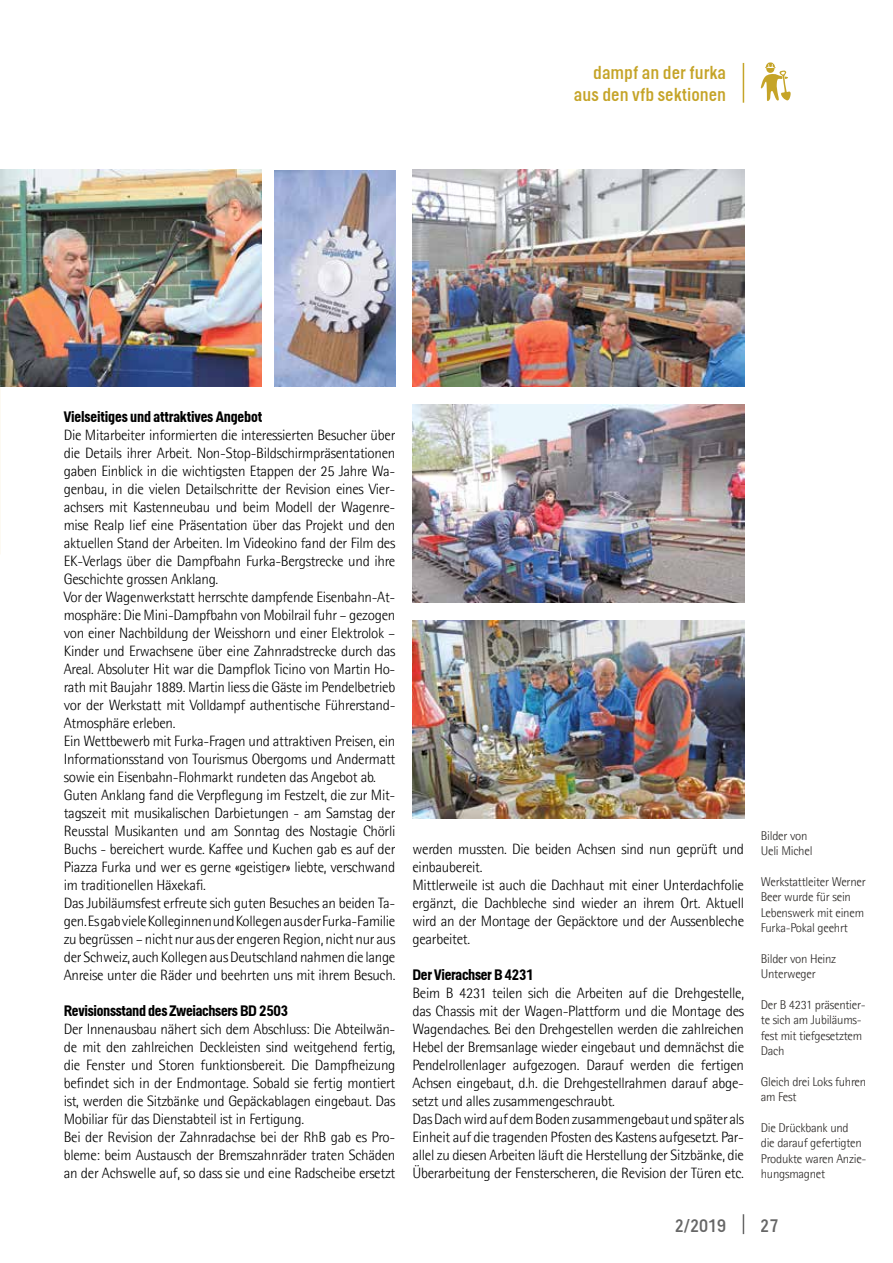
<style>
.page{position:relative;width:893px;height:1263px;background:#fff}
.page>*{position:absolute;margin:0;border:0;box-sizing:border-box;transform-origin:0 0}
.t1{font:18px/21.6px "Helsinki";color:#c5a428;text-align:right}
.t2{font:18px "Helsinki";color:#000}
.t3{font:300 15px/18px "Agfa Rotis Semisans";letter-spacing:-.02em;color:#000}
.t4{font:700 15px "Helsinki";letter-spacing:-.02em;color:#000}
.t5{font:300 12.75px/15.5px "Agfa Rotis Semisans";letter-spacing:-.02em;color:#292624}
</style>
<div class="page">
<svg style="left:743px;top:1214px;width:1px;height:20px"></svg>
<hr style="left:743px;top:63px;width:1px;height:40px;background:#c5a428">
<svg style="left:760px;top:62px;width:31px;height:39px"></svg>
<img style="left:274px;top:170px;width:121px;height:216px">
<img style="left:0;top:170px;width:261px;height:216px">
<img style="left:412px;top:170px;width:332px;height:216px">
<img style="left:412px;top:621px;width:332px;height:197px">
<img style="left:412px;top:404px;width:332px;height:198px">
<p class="t1" style="left:574px;top:61px;width:154px">dampf an der furka aus den vfb sektionen</p>
<p class="t4" style="left:64px;top:408px;width:200px">Vielseitiges und attraktives Angebot</p>
<p class="t3" style="left:64px;top:426px;width:333px">Die Mitarbeiter informierten die interessierten Besucher über die Details ihrer Arbeit. Non-Stop-Bildschirmpräsentationen gaben Einblick in die wichtigsten Etappen der 25 Jahre Wa&shy;genbau, in die vielen Detailschritte der Revision eines Vier&shy;achsers mit Kastenneubau und beim Modell der Wagenre&shy;mise Realp lief eine Präsentation über das Projekt und den aktuellen Stand der Arbeiten. Im Videokino fand der Film des EK-Verlags über die Dampfbahn Furka-Bergstrecke und ihre Geschichte grossen Anklang.<br>Vor der Wagenwerkstatt herrschte dampfende Eisenbahn-At&shy;mosphäre: Die Mini-Dampfbahn von Mobilrail fuhr – gezogen von einer Nachbildung der Weisshorn und einer Elektrolok – Kinder und Erwachsene über eine Zahnradstrecke durch das Areal. Absoluter Hit war die Dampflok Ticino von Martin Ho&shy;rath mit Baujahr 1889. Martin liess die Gäste im Pendelbetrieb vor der Werkstatt mit Volldampf authentische Führerstand-Atmosphäre erleben.<br>Ein Wettbewerb mit Furka-Fragen und attraktiven Preisen, ein Informationsstand von Tourismus Obergoms und Andermatt sowie ein Eisenbahn-Flohmarkt rundeten das Angebot ab.<br>Guten Anklang fand die Verpflegung im Festzelt, die zur Mit&shy;tagszeit mit musikalischen Darbietungen - am Samstag der Reusstal Musikanten und am Sonntag des Nostagie Chörli Buchs - bereichert wurde. Kaffee und Kuchen gab es auf der Piazza Furka und wer es gerne «geistiger» liebte, verschwand im traditionellen Häxekafi.<br>Das Jubiläumsfest erfreute sich guten Besuches an beiden Ta&shy;gen. Es gab viele Kolleginnen und Kollegen aus der Furka-Familie zu begrüssen – nicht nur aus der engeren Region, nicht nur aus der Schweiz, auch Kollegen aus Deutschland nahmen die lange Anreise unter die Räder und beehrten uns mit ihrem Besuch.</p>
<p class="t4" style="left:64px;top:1002px;width:226px">Revisionsstand des Zweiachsers BD 2503</p>
<p class="t3" style="left:64px;top:1020px;width:333px">Der Innenausbau nähert sich dem Abschluss: Die Abteilwän&shy;de mit den zahlreichen Deckleisten sind weitgehend fertig, die Fenster und Storen funktionsbereit. Die Dampfheizung befindet sich in der Endmontage. Sobald sie fertig montiert ist, werden die Sitzbänke und Gepäckablagen eingebaut. Das Mobiliar für das Dienstabteil ist in Fertigung.<br>Bei der Revision der Zahnradachse bei der RhB gab es Pro&shy;bleme: beim Austausch der Bremszahnräder traten Schäden an der Achswelle auf, so dass sie und eine Radscheibe ersetzt</p>
<p class="t3" style="left:412px;top:840px;width:333px">werden mussten. Die beiden Achsen sind nun geprüft und einbaubereit.<br>Mittlerweile ist auch die Dachhaut mit einer Unterdachfolie ergänzt, die Dachbleche sind wieder an ihrem Ort. Aktuell wird an der Montage der Gepäcktore und der Aussenbleche gearbeitet.</p>
<p class="t4" style="left:412px;top:966px;width:123px">Der Vierachser B 4231</p>
<p class="t3" style="left:412px;top:984px;width:333px">Beim B 4231 teilen sich die Arbeiten auf die Drehgestelle, das Chassis mit der Wagen-Plattform und die Montage des Wagendaches. Bei den Drehgestellen werden die zahlreichen Hebel der Bremsanlage wieder eingebaut und demnächst die Pendelrollenlager aufgezogen. Darauf werden die fertigen Achsen eingebaut, d.h. die Drehgestellrahmen darauf abge&shy;setzt und alles zusammengeschraubt.<br>Das Dach wird auf dem Boden zusammengebaut und später als Einheit auf die tragenden Pfosten des Kastens aufgesetzt. Par&shy;allel zu diesen Arbeiten läuft die Herstellung der Sitzbänke, die Überarbeitung der Fensterscheren, die Revision der Türen etc.</p>
<p class="t5" style="left:761px;top:828px;width:53px">Bilder von<br>Ueli Michel</p>
<p class="t5" style="left:761px;top:874px;width:106px">Werkstattleiter Werner<br>Beer wurde für sein<br>Lebenswerk mit einem<br>Furka-Pokal geehrt</p>
<p class="t5" style="left:761px;top:951px;width:77px">Bilder von Heinz<br>Unterweger</p>
<p class="t5" style="left:761px;top:997px;width:107px">Der B 4231 präsentier&shy;te sich am Jubiläums&shy;fest mit tiefgesetztem<br>Dach</p>
<p class="t5" style="left:761px;top:1074px;width:107px">Gleich drei Loks fuhren am Fest</p>
<p class="t5" style="left:761px;top:1120px;width:107px">Die Drückbank und<br>die darauf gefertigten<br>Produkte waren Anzie&shy;hungsmagnet</p>
<p class="t2" style="left:674px;top:1215px;width:53px">2/2019</p>
<p class="t2" style="left:761px;top:1215px;width:19px">27</p>
</div>
